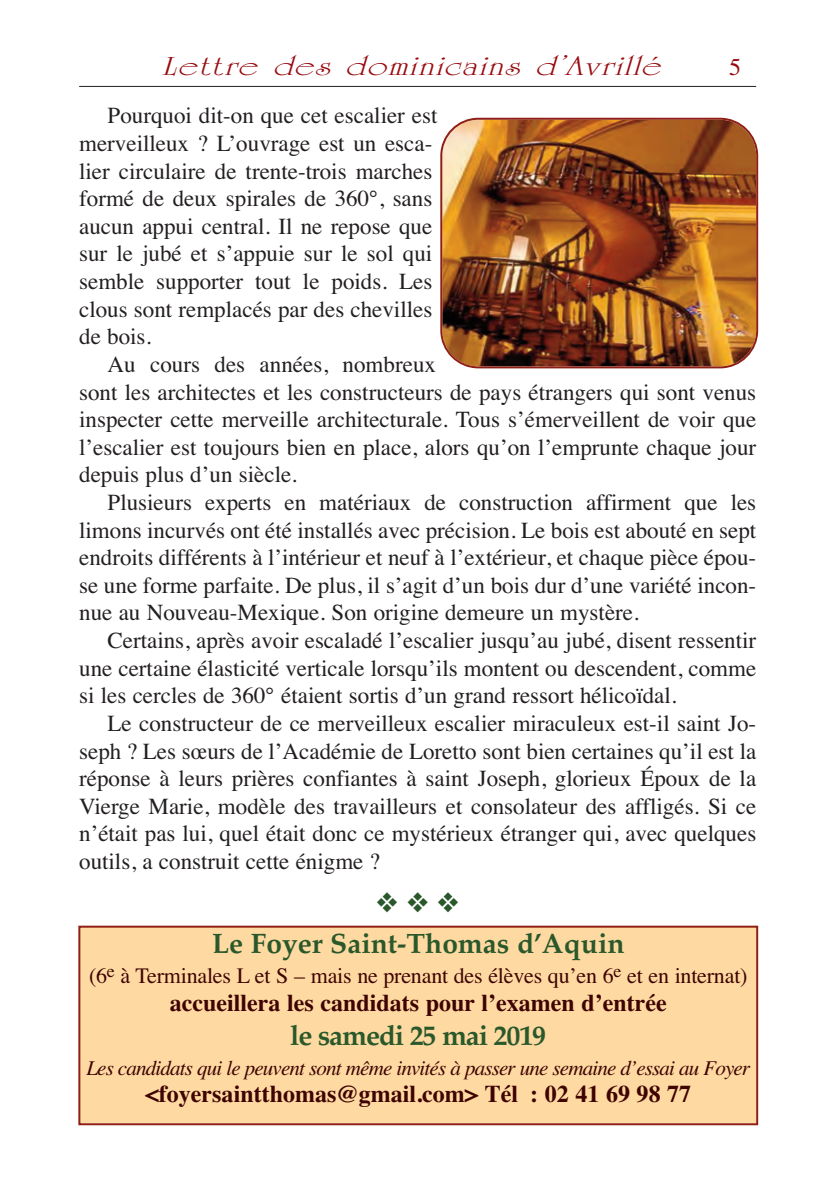
<style>
.page{position:relative;width:838px;height:1182px;background:#fff}
.page>*{position:absolute;margin:0;border:0;box-sizing:border-box;transform-origin:0 0}
.t1{font:italic 28px "University Roman";letter-spacing:.045em;color:#98090e;scale:1.4 1}
.t2{font:700 28px "Palatino";color:#2a582b}
.t3{font:700 28px "Palatino";letter-spacing:-.04em;color:#2a582b}
.t4{font:28px "Zapf Dingbats ITC";color:#2a582b}
.t5{font:700 24px "Times";color:#3f0402}
.t6{font:24px "Times";color:#98090e}
.t7{font:23px/27.6px "Times";color:#231f20;text-align:justify}
.t8{font:22px "Times";letter-spacing:-.01em;color:#3f0402}
.t9{font:italic 21px "Times";letter-spacing:-.04em;color:#3f0402}
</style>
<div class="page">
<hr style="left:79px;top:86px;width:676px;height:1px;background:#231f20">
<img style="left:440px;top:118px;width:317px;height:250px">
<div style="left:80px;top:927px;width:675px;height:195px;background:#fedaa2"></div>
<div style="left:78px;top:925px;width:679px;height:199px;border:2px solid #8f1f14"></div>
<p class="t1" style="left:162px;top:55px;width:362px">Lettre des dominicains d ’Avrillé</p>
<p class="t6" style="left:729px;top:58px;width:13px">5</p>
<p class="t7" style="left:79px;top:104px;width:359px;text-align:left;text-indent:28px">Pourquoi dit-on que cet escalier est merveilleux ? L’ouvrage est un esca&shy;lier circulaire de trente-trois marches formé de deux spirales de 360°, sans aucun appui central. Il ne repose que sur le jubé et s’appuie sur le sol qui semble supporter tout le poids. Les clous sont remplacés par des chevilles de bois.</p>
<p class="t7" style="left:79px;top:352px;width:678px;text-align:left;text-indent:28px">Au cours des années, nombreux<br>sont les architectes et les constructeurs de pays étrangers qui sont venus inspecter cette merveille architecturale. Tous s’émerveillent de voir que l’escalier est toujours bien en place, alors qu’on l’emprunte chaque jour depuis plus d’un siècle.</p>
<p class="t7" style="left:79px;top:490px;width:678px;text-indent:28px">Plusieurs experts en matériaux de construction affirment que les limons incurvés ont été installés avec précision. Le bois est abouté en sept endroits différents à l’intérieur et neuf à l’extérieur, et chaque pièce épou&shy;se une forme parfaite. De plus, il s’agit d’un bois dur d’une variété incon&shy;nue au Nouveau-Mexique. Son origine demeure un mystère.</p>
<p class="t7" style="left:79px;top:628px;width:678px;text-indent:28px">Certains, après avoir escaladé l’escalier jusqu’au jubé, disent ressentir une certaine élasticité verticale lorsqu’ils montent ou descendent, comme si les cercles de 360° étaient sortis d’un grand ressort hélicoïdal.</p>
<p class="t7" style="left:79px;top:711px;width:678px;text-indent:28px">Le constructeur de ce merveilleux escalier miraculeux est-il saint Jo - seph ? Les sœurs de l’Académie de Loretto sont bien certaines qu’il est la réponse à leurs prières confiantes à saint Joseph, glorieux Époux de la Vierge Marie, modèle des travailleurs et consolateur des affligés. Si ce n’était pas lui, quel était donc ce mystérieux étranger qui, avec quelques outils, a construit cette énigme ?</p>
<p class="t4" style="left:376px;top:892px;width:84px">❖ ❖ ❖</p>
<p class="t2" style="left:212px;top:929px;width:413px">Le Foyer Saint-Thomas d’Aquin</p>
<p class="t8" style="left:89px;top:967px;width:659px">(6<sup>e</sup> à Terminales L et S – mais ne prenant des élèves qu’en 6<sup>e</sup> et en internat)</p>
<p class="t5" style="left:170px;top:994px;width:498px">accueillera les candidats pour l’examen d’entrée</p>
<p class="t3" style="left:290px;top:1021px;width:257px">le samedi 25 mai 2019</p>
<p class="t9" style="left:86px;top:1059px;width:665px">Les candidats qui le peuvent sont même invités à passer une semaine d’essai au Foyer</p>
<p class="t5" style="left:145px;top:1085px;width:547px">&lt;foyersaintthomas@gmail.com&gt; Tél : 02 41 69 98 77</p>
</div>
